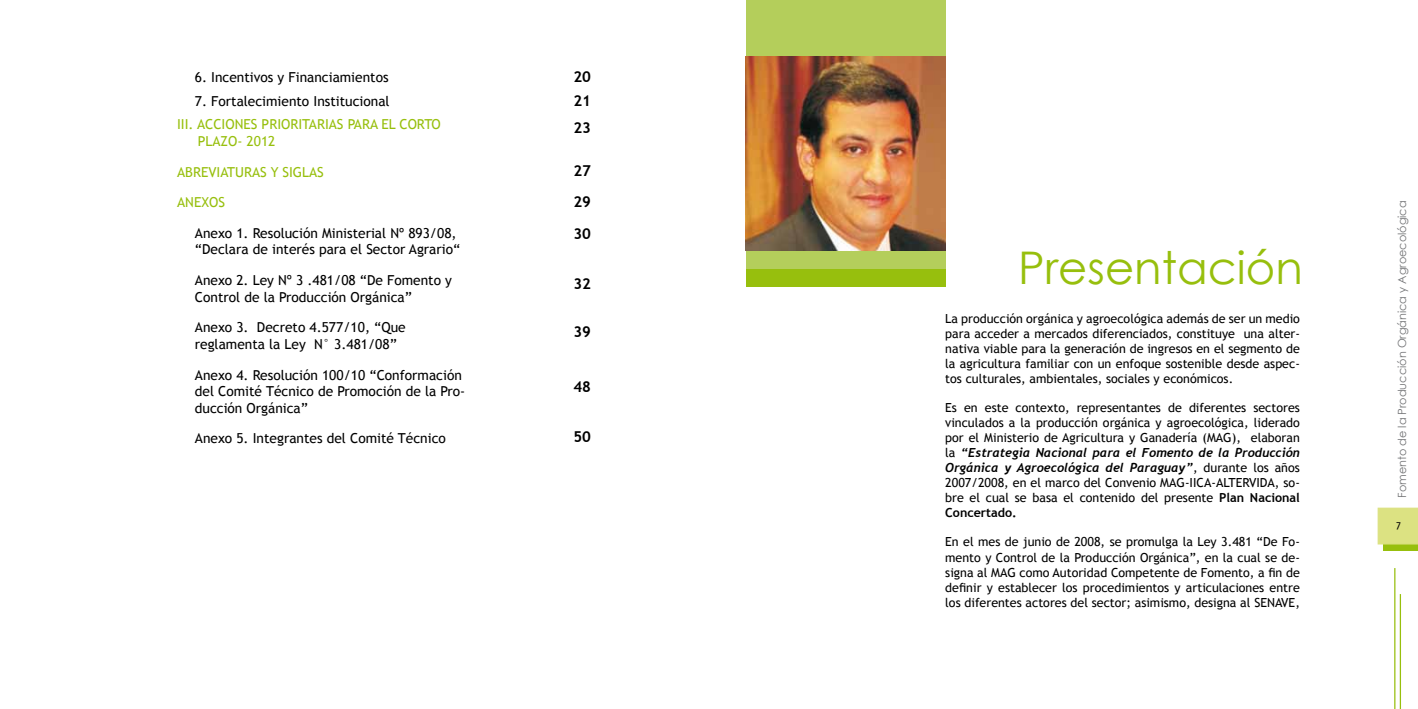
<style>
.page{position:relative;width:1418px;height:709px;background:#fff}
.page>*{position:absolute;margin:0;border:0;box-sizing:border-box;transform-origin:0 0}
.t1{font:45px "Century Gothic";color:#97bf0d}
.t2{font:700 15px/24.2px "Trebuchet MS";color:#000}
.t3{font:13.75px/16.5px "Trebuchet MS";color:#000}
.t4{font:13.75px/16.5px "Trebuchet MS";color:#97bf0d}
.t5{font:12.5px/15px "Trebuchet MS";color:#000;text-align:justify}
.t6{font:italic 700 12.5px/15px "Trebuchet";color:#000}
.t7{font:11.25px "Century Gothic";color:#727375}
.t8{font:500 11.25px "Qlassik";color:#000}
.s1{font-family:"Trebuchet MS";font-weight:400;font-style:normal}
.s2{font-weight:700}
</style>
<div class="page">
<svg style="left:1382px;top:544px;width:35px;height:6px"></svg>
<svg style="left:1377px;top:507px;width:40px;height:37px"></svg>
<hr style="left:1394px;top:568px;width:1px;height:141px;background:#97bf0d">
<hr style="left:1399px;top:594px;width:1px;height:115px;background:#97bf0d">
<div style="left:745px;top:0;width:200px;height:269px;background:#b4ce5b"></div>
<div style="left:745px;top:269px;width:200px;height:18px;background:#97bf0d"></div>
<img style="left:745px;top:56px;width:200px;height:194px">
<p class="t3" style="left:195px;top:69px;width:195px">6. Incentivos y Financiamientos</p>
<p class="t3" style="left:195px;top:93px;width:196px">7. Fortalecimiento Institucional</p>
<p class="t4" style="left:198px;top:116px;width:244px;text-indent:-21px">III. ACCIONES PRIORITARIAS PARA EL CORTO<br>PLAZO- 2012</p>
<p class="t4" style="left:177px;top:164px;width:148px">ABREVIATURAS Y SIGLAS</p>
<p class="t4" style="left:177px;top:194px;width:49px">ANEXOS</p>
<p class="t3" style="left:195px;top:225px;width:267px">Anexo 1. Resolución Ministerial Nº 893/08, “Declara de interés para el Sector Agrario“</p>
<p class="t3" style="left:195px;top:272px;width:259px">Anexo 2. Ley Nº 3 .481/08 “De Fomento y<br>Control de la Producción Orgánica”</p>
<p class="t3" style="left:195px;top:319px;width:212px">Anexo 3. Decreto 4.577/10, “Que reglamenta la Ley N° 3.481/08”</p>
<p class="t3" style="left:195px;top:366px;width:272px">Anexo 4. Resolución 100/10 “Conformación del Comité Técnico de Promoción de la Pro&shy;ducción Orgánica”</p>
<p class="t3" style="left:195px;top:430px;width:252px">Anexo 5. Integrantes del Comité Técnico</p>
<p class="t2" style="left:573px;top:64px;width:19px">20<br>21</p>
<p class="t2" style="left:573px;top:116px;width:19px">23</p>
<p class="t2" style="left:573px;top:155px;width:19px;line-height:30.9px">27<br>29</p>
<p class="t2" style="left:573px;top:222px;width:19px">30</p>
<p class="t2" style="left:573px;top:272px;width:19px">32</p>
<p class="t2" style="left:573px;top:320px;width:19px">39</p>
<p class="t2" style="left:573px;top:374px;width:19px">48</p>
<p class="t2" style="left:573px;top:424px;width:19px">50</p>
<h1 class="t1" style="left:1018px;top:236px;width:286px">Presentación</h1>
<p class="t5" style="left:945px;top:311px;width:356px">La producción orgánica y agroecológica además de ser un medio para acceder a mercados diferenciados, constituye una alter&shy;nativa viable para la generación de ingresos en el segmento de la agricultura familiar con un enfoque sostenible desde aspec&shy;tos culturales, ambientales, sociales y económicos.</p>
<p class="t5" style="left:945px;top:400px;width:356px">Es en este contexto, representantes de diferentes sectores vinculados a la producción orgánica y agroecológica, liderado por el Ministerio de Agricultura y Ganadería (MAG), elaboran</p>
<p class="t6" style="left:945px;top:445px;width:356px"><span class="s1">la</span> “Estrategia Nacional para el Fomento de la Producción<br>Orgánica y Agroecológica del Paraguay”<span class="s1">, durante los años</span></p>
<p class="t5" style="left:945px;top:475px;width:356px">2007/2008, en el marco del Convenio MAG-IICA-ALTERVIDA, so&shy;bre el cual se basa el contenido del presente <span class="s2">Plan Nacional Concertado.</span></p>
<p class="t5" style="left:945px;top:534px;width:356px">En el mes de junio de 2008, se promulga la Ley 3.481 “De Fo&shy;mento y Control de la Producción Orgánica”, en la cual se de&shy;signa al MAG como Autoridad Competente de Fomento, a fin de definir y establecer los procedimientos y articulaciones entre los diferentes actores del sector; asimismo, designa al SENAVE,</p>
<p class="t7" style="left:1393px;top:497px;width:298px;rotate:-90deg">Fomento de la Producción Orgánica y Agroecológica</p>
<p class="t8" style="left:1395px;top:518px;width:6px">7</p>
</div>
